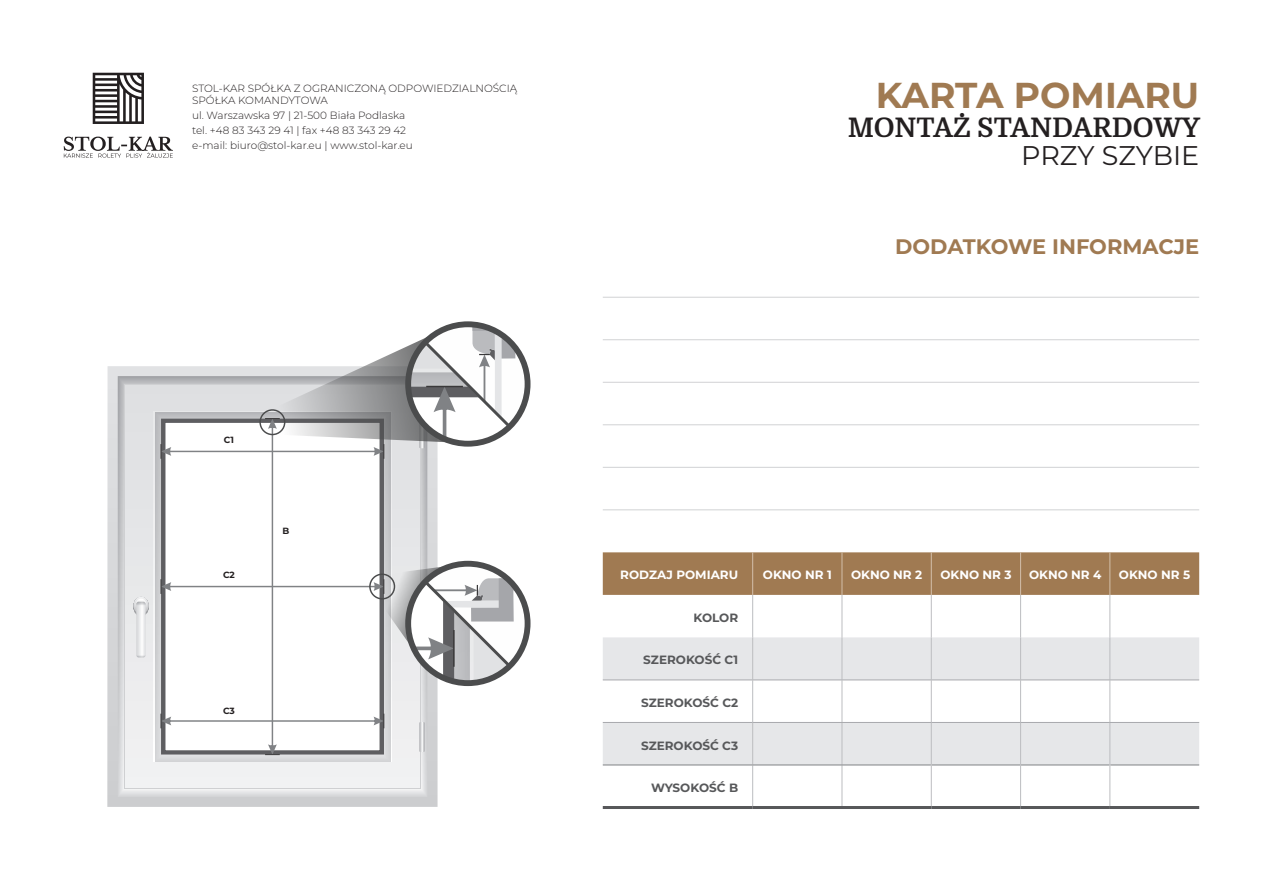
<style>
.page{position:relative;width:1263px;height:893px;background:#fff}
.page>*{position:absolute;margin:0;border:0;box-sizing:border-box;transform-origin:0 0}
.t1{font:700 36px "Montserrat";color:#a07a52}
.t2{font:700 27px "Domine";color:#231f20}
.t3{font:27px "Montserrat";color:#231f20}
.t4{font:700 21px "Montserrat";color:#a07a52}
.t5{font:700 12px "Montserrat";color:#fff}
.t6{font:700 12px "Montserrat";color:#57585a}
.t7{font:300 10.5px/15px "Montserrat";color:#231f20}
.t8{font:700 9px "Montserrat";color:#231f20}
</style>
<div class="page">
<svg style="left:107px;top:366px;width:330px;height:441px;background:#d5d6d8"></svg>
<svg style="left:125px;top:386px;width:295px;height:401px;fill:#ebebed"></svg>
<svg style="left:133px;top:596px;width:16px;height:61px"></svg>
<svg style="left:161px;top:324px;width:367px;height:431px"></svg>
<div style="left:405px;top:561px;width:125px;height:125px;border:6px solid #4b4c4d;border-radius:50%"></div>
<div style="left:603px;top:552px;width:596px;height:43px;background:#a07a52"></div>
<svg style="left:603px;top:637px;width:596px;height:128px;fill:#e6e7e9"></svg>
<hr style="left:603px;top:806px;width:150px;height:3px;background:#57585a">
<hr style="left:753px;top:806px;width:89px;height:3px;background:#57585a">
<hr style="left:842px;top:806px;width:89px;height:3px;background:#57585a">
<hr style="left:931px;top:806px;width:89px;height:3px;background:#57585a">
<hr style="left:1020px;top:806px;width:90px;height:3px;background:#57585a">
<hr style="left:1110px;top:806px;width:89px;height:3px;background:#57585a">
<hr style="left:752px;top:595px;width:1px;height:42px;background:#bcbdc0">
<hr style="left:842px;top:595px;width:1px;height:42px;background:#bcbdc0">
<hr style="left:752px;top:637px;width:1px;height:43px;background:#bcbdc0">
<hr style="left:842px;top:637px;width:1px;height:43px;background:#bcbdc0">
<hr style="left:752px;top:680px;width:1px;height:42px;background:#bcbdc0">
<hr style="left:842px;top:680px;width:1px;height:42px;background:#bcbdc0">
<hr style="left:752px;top:723px;width:1px;height:42px;background:#bcbdc0">
<hr style="left:842px;top:723px;width:1px;height:42px;background:#bcbdc0">
<hr style="left:752px;top:765px;width:1px;height:41px;background:#bcbdc0">
<hr style="left:842px;top:765px;width:1px;height:41px;background:#bcbdc0">
<hr style="left:603px;top:765px;width:150px;height:1px;background:#808285">
<hr style="left:753px;top:765px;width:89px;height:1px;background:#808285">
<hr style="left:842px;top:765px;width:89px;height:1px;background:#808285">
<hr style="left:932px;top:765px;width:88px;height:1px;background:#808285">
<hr style="left:1021px;top:765px;width:88px;height:1px;background:#808285">
<hr style="left:1110px;top:765px;width:89px;height:1px;background:#808285">
<hr style="left:1109px;top:595px;width:1px;height:42px;background:#bcbdc0">
<hr style="left:1109px;top:637px;width:1px;height:43px;background:#bcbdc0">
<hr style="left:1109px;top:680px;width:1px;height:42px;background:#bcbdc0">
<hr style="left:1109px;top:723px;width:1px;height:42px;background:#bcbdc0">
<hr style="left:1109px;top:765px;width:1px;height:41px;background:#bcbdc0">
<hr style="left:931px;top:595px;width:1px;height:42px;background:#bcbdc0">
<hr style="left:931px;top:637px;width:1px;height:43px;background:#bcbdc0">
<hr style="left:931px;top:680px;width:1px;height:42px;background:#bcbdc0">
<hr style="left:931px;top:723px;width:1px;height:42px;background:#bcbdc0">
<hr style="left:931px;top:765px;width:1px;height:41px;background:#bcbdc0">
<hr style="left:1020px;top:595px;width:1px;height:42px;background:#bcbdc0">
<hr style="left:1020px;top:637px;width:1px;height:43px;background:#bcbdc0">
<hr style="left:1020px;top:680px;width:1px;height:42px;background:#bcbdc0">
<hr style="left:1020px;top:723px;width:1px;height:42px;background:#bcbdc0">
<hr style="left:1020px;top:765px;width:1px;height:41px;background:#bcbdc0">
<hr style="left:603px;top:722px;width:150px;height:1px;background:#a8a9ad">
<hr style="left:753px;top:722px;width:89px;height:1px;background:#a8a9ad">
<hr style="left:842px;top:722px;width:89px;height:1px;background:#a8a9ad">
<hr style="left:931px;top:722px;width:89px;height:1px;background:#a8a9ad">
<hr style="left:1020px;top:722px;width:90px;height:1px;background:#a8a9ad">
<hr style="left:1110px;top:722px;width:89px;height:1px;background:#a8a9ad">
<hr style="left:603px;top:680px;width:150px;height:1px;background:#a8a9ad">
<hr style="left:753px;top:680px;width:89px;height:1px;background:#a8a9ad">
<hr style="left:842px;top:680px;width:89px;height:1px;background:#a8a9ad">
<hr style="left:931px;top:680px;width:89px;height:1px;background:#a8a9ad">
<hr style="left:1020px;top:680px;width:90px;height:1px;background:#a8a9ad">
<hr style="left:1110px;top:680px;width:89px;height:1px;background:#a8a9ad">
<hr style="left:752px;top:552px;width:1px;height:43px;background:#d3bfaa">
<hr style="left:842px;top:552px;width:1px;height:43px;background:#d3bfaa">
<hr style="left:931px;top:552px;width:1px;height:43px;background:#d3bfaa">
<hr style="left:1020px;top:552px;width:1px;height:43px;background:#d3bfaa">
<hr style="left:1110px;top:552px;width:1px;height:43px;background:#d3bfaa">
<hr style="left:603px;top:509px;width:596px;height:1px;background:#d1d2d4">
<hr style="left:603px;top:467px;width:596px;height:1px;background:#d1d2d4">
<hr style="left:603px;top:424px;width:596px;height:1px;background:#d1d2d4">
<hr style="left:603px;top:382px;width:596px;height:1px;background:#d1d2d4">
<hr style="left:603px;top:339px;width:596px;height:1px;background:#d1d2d4">
<hr style="left:603px;top:297px;width:596px;height:1px;background:#d1d2d4">
<svg style="left:93px;top:73px;width:51px;height:51px"></svg>
<svg style="left:64px;top:137px;width:109px;height:21px"></svg>
<p class="t7" style="left:192px;top:82px;width:327px;line-height:12px">STOL-KAR SPÓŁKA Z OGRANICZONĄ ODPOWIEDZIALNOŚCIĄ<br>SPÓŁKA KOMANDYTOWA</p>
<p class="t7" style="left:192px;top:107px;width:222px">ul. Warszawska 97 | 21-500 Biała Podlaska tel. +48 83 343 29 41 | fax +48 83 343 29 42 e-mail: biuro@stol-kar.eu | www.stol-kar.eu</p>
<p class="t8" style="left:224px;top:433px;width:12px">C1</p>
<p class="t8" style="left:223px;top:568px;width:13px">C2</p>
<p class="t8" style="left:283px;top:524px;width:8px">B</p>
<p class="t8" style="left:223px;top:704px;width:13px">C3</p>
<h1 class="t1" style="left:876px;top:69px;width:325px">KARTA POMIARU</h1>
<h2 class="t2" style="left:848px;top:112px;width:354px">MONTAŻ STANDARDOWY</h2>
<h2 class="t3" style="left:1021px;top:137px;width:179px">PRZY SZYBIE</h2>
<h3 class="t4" style="left:895px;top:231px;width:305px">DODATKOWE INFORMACJE</h3>
<p class="t5" style="left:620px;top:566px;width:119px">RODZAJ POMIARU</p>
<p class="t5" style="left:763px;top:566px;width:70px">OKNO NR 1</p>
<p class="t5" style="left:851px;top:566px;width:73px">OKNO NR 2</p>
<p class="t5" style="left:940px;top:566px;width:73px">OKNO NR 3</p>
<p class="t5" style="left:1029px;top:566px;width:74px">OKNO NR 4</p>
<p class="t5" style="left:1119px;top:566px;width:73px">OKNO NR 5</p>
<p class="t6" style="left:693px;top:609px;width:46px">KOLOR</p>
<p class="t6" style="left:643px;top:652px;width:96px">SZEROKOŚĆ C1</p>
<p class="t6" style="left:641px;top:694px;width:99px">SZEROKOŚĆ C2</p>
<p class="t6" style="left:641px;top:737px;width:99px">SZEROKOŚĆ C3</p>
<p class="t6" style="left:651px;top:779px;width:89px">WYSOKOŚĆ B</p>
</div>
